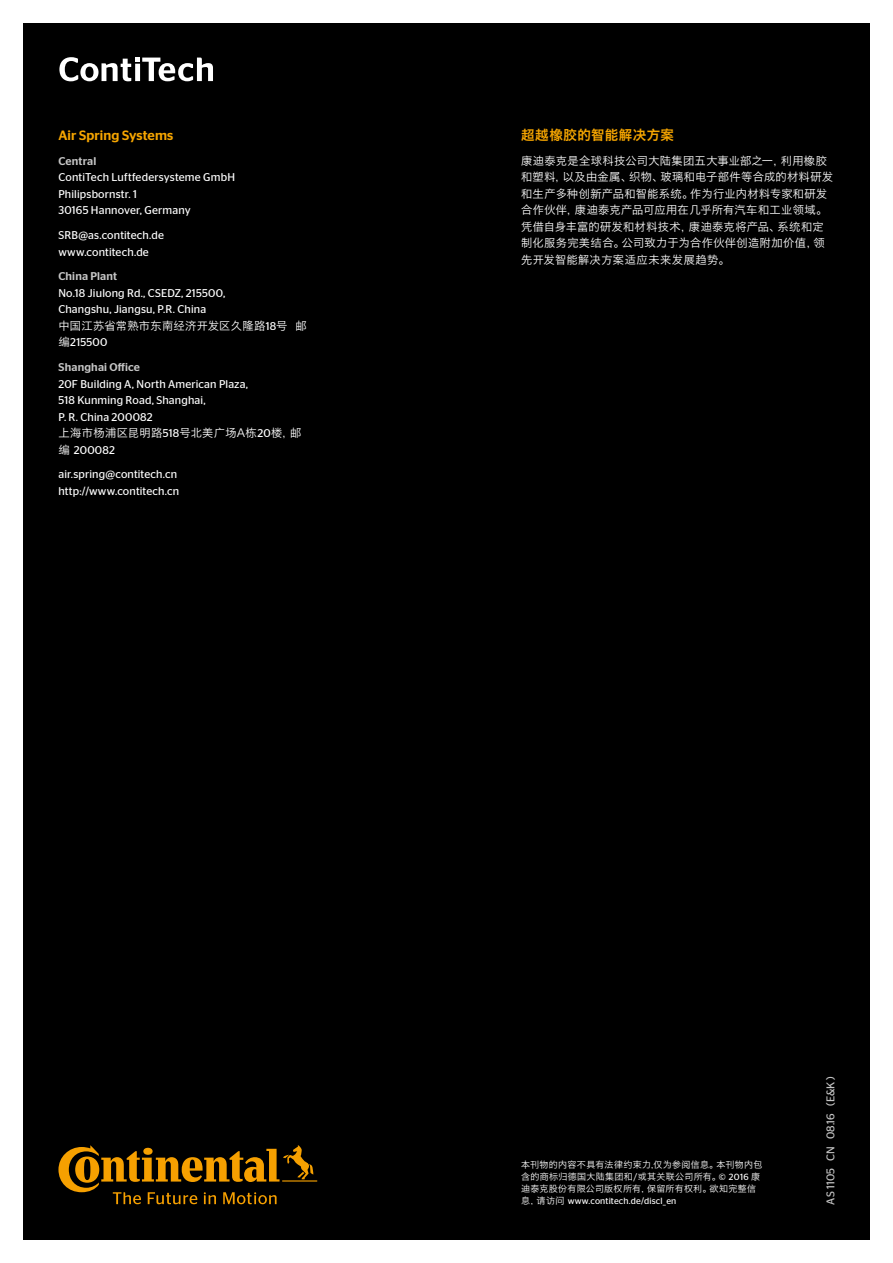
<style>
.page{position:relative;width:893px;height:1263px;background:#fff}
.page>*{position:absolute;margin:0;border:0;box-sizing:border-box;transform-origin:0 0}
.t1{font:500 13.5px "Stag Sans";letter-spacing:.01em;color:#f7a600}
.t2{font:13.5px "Hiragino Sans GB W6";letter-spacing:.035em;color:#f7a600}
.t3{font:11.25px/16.5px "Stag Sans";letter-spacing:.015em;color:#fff}
.t4{font:11.25px/16.5px "Hiragino Sans GB W3";letter-spacing:.025em;color:#fff}
.t5{font:500 11.25px "Stag Sans";letter-spacing:.015em;color:#c6c6c6}
.t6{font:11.25px "Stag Sans";color:#c6c6c6}
.t7{font:9px/12px "Hiragino Sans GB W3";letter-spacing:.035em;color:#fff}
.t8{font:9px "Stag Sans";letter-spacing:.02em;color:#fff}
.s1{font-family:"Stag Sans"}
.s2{font-family:"Hiragino Sans GB W3"}
</style>
<div class="page">
<div style="left:23px;top:23px;width:847px;height:1216px;background:#000"></div>
<svg style="left:59px;top:57px;width:154px;height:24px"></svg>
<svg style="left:58px;top:1145px;width:259px;height:59px"></svg>
<p class="t1" style="left:58px;top:128px;width:116px">Air Spring Systems</p>
<p class="t5" style="left:58px;top:154px;width:39px">Central</p>
<p class="t3" style="left:58px;top:169px;width:178px">ContiTech Luftfedersysteme GmbH<br>Philipsbornstr. 1<br>30165 Hannover, Germany</p>
<p class="t3" style="left:58px;top:227px;width:107px">SRB@as.contitech.de www.contitech.de</p>
<p class="t5" style="left:58px;top:270px;width:60px">China Plant</p>
<p class="t3" style="left:58px;top:285px;width:168px">No.18 Jiulong Rd., CSEDZ, 215500,<br>Changshu, Jiangsu, P.R. China</p>
<p class="t4" style="left:58px;top:317px;width:250px">中国江苏省常熟市东南经济开发区久隆路<span class="s1">18</span>号 邮</p>
<p class="t3" style="left:58px;top:334px;width:51px"><span class="s2">编</span>215500</p>
<p class="t5" style="left:58px;top:361px;width:83px">Shanghai Office</p>
<p class="t3" style="left:58px;top:375px;width:191px">20F Building A, North American Plaza,<br>518 Kunming Road, Shanghai,<br>P. R. China 200082</p>
<p class="t4" style="left:58px;top:424px;width:244px">上海市杨浦区昆明路<span class="s1">518</span>号北美广场A栋<span class="s1">20</span>楼，邮</p>
<p class="t3" style="left:58px;top:441px;width:58px"><span class="s2">编</span> 200082</p>
<p class="t3" style="left:58px;top:466px;width:122px">air.spring@contitech.cn http://www.contitech.cn</p>
<p class="t2" style="left:521px;top:126px;width:155px">超越橡胶的智能解决方案</p>
<p class="t4" style="left:521px;top:152px;width:313px">康迪泰克是全球科技公司大陆集团五大事业部之一，利用橡胶和塑料，以及由金属、织物、玻璃和电子部件等合成的材料研发和生产多种创新产品和智能系统。作为行业内材料专家和研发合作伙伴，康迪泰克产品可应用在几乎所有汽车和工业领域。凭借自身丰富的研发和材料技术，康迪泰克将产品、系统和定制化服务完美结合。公司致力于为合作伙伴创造附加价值，领先开发智能解决方案适应未来发展趋势。</p>
<p class="t7" style="left:521px;top:1159px;width:243px">本刊物的内容不具有法律约束力,仅为参阅信息。本刊物内包含的商标归德国大陆集团和/或其关联公司所有。<span class="s1">© 2016</span> 康迪泰克股份有限公司版权所有，保留所有权利。欲知完整信</p>
<p class="t8" style="left:521px;top:1196px;width:157px"><span class="s2">息，请访问</span> www.contitech.de/discl_en</p>
<p class="t6" style="left:824px;top:1204px;width:129px;rotate:-90deg">AS 1105 CN 08.16 (E&amp;K)</p>
</div>
